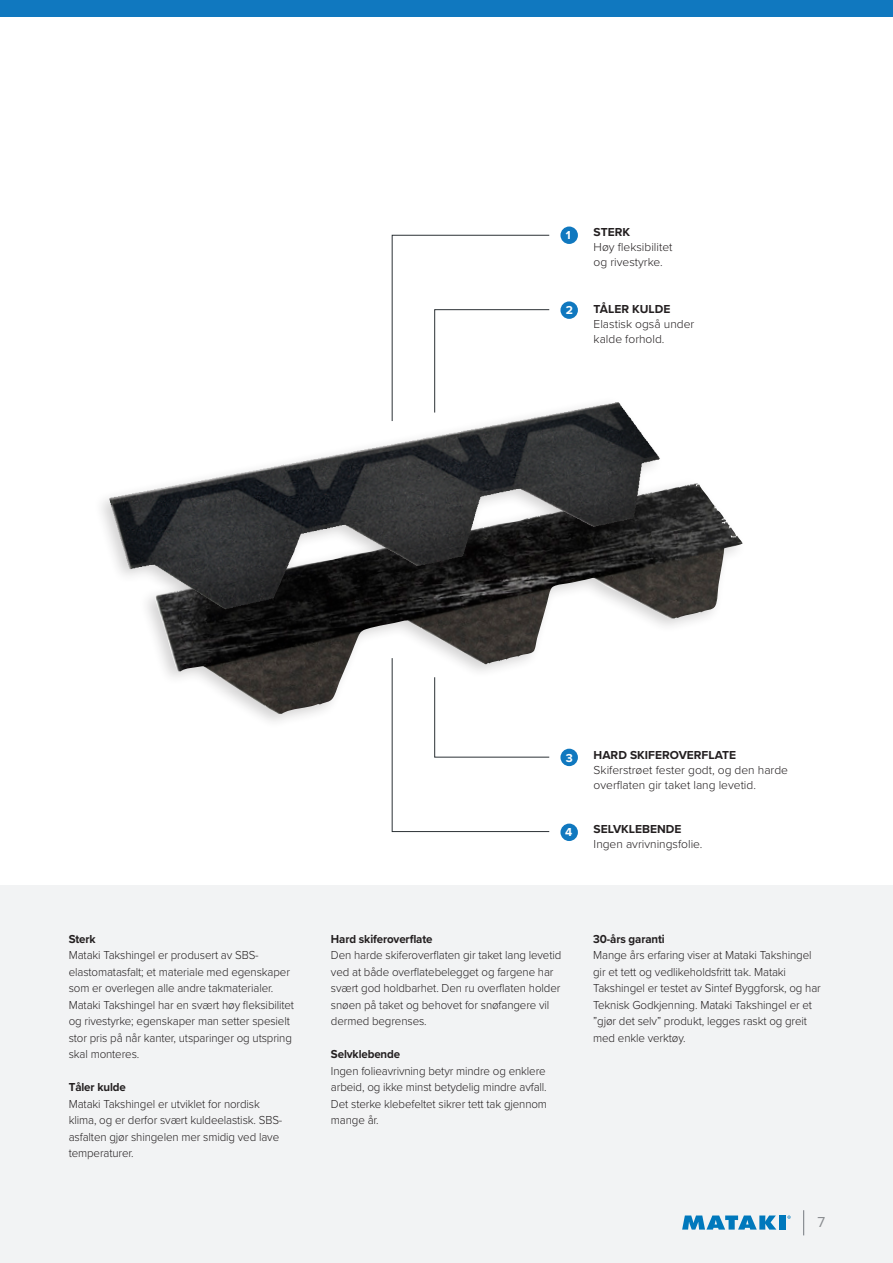
<style>
.page{position:relative;width:893px;height:1263px;background:#fff}
.page>*{position:absolute;margin:0;border:0;box-sizing:border-box;transform-origin:0 0}
.t1{font:15px "Proxima Nova";color:#939598}
.t2{font:300 12px/16.5px "Proxima Nova";letter-spacing:-.01em;color:#231f20;scale:.96 1}
.t3{font:300 12px/15px "Proxima Nova";letter-spacing:-.01em;color:#231f20}
.t4{font:700 12px "Proxima Nova";letter-spacing:-.01em;color:#231f20;scale:.96 1}
.t5{font:700 12px "Proxima Nova";letter-spacing:-.01em;color:#231f20}
.t6{font:700 12px "Proxima Nova";color:#fff}
</style>
<div class="page">
<div style="left:0;top:0;width:893px;height:17px;background:#1078bf"></div>
<div style="left:0;top:885px;width:893px;height:378px;background:#f2f3f4"></div>
<img style="left:155px;top:634px;width:384px;height:80px">
<svg style="left:101px;top:402px;width:642px;height:232px"></svg>
<div style="left:560px;top:749px;width:18px;height:17px;background:#1078bf;border-radius:50%"></div>
<div style="left:560px;top:227px;width:18px;height:17px;background:#1078bf;border-radius:50%"></div>
<div style="left:560px;top:823px;width:18px;height:18px;background:#1078bf;border-radius:50%"></div>
<div style="left:560px;top:301px;width:18px;height:18px;background:#1078bf;border-radius:50%"></div>
<svg style="left:391px;top:234px;width:159px;height:188px"></svg>
<svg style="left:391px;top:657px;width:159px;height:175px"></svg>
<p class="t6" style="left:566px;top:226px;width:6px">1</p>
<p class="t6" style="left:566px;top:301px;width:9px">2</p>
<p class="t5" style="left:594px;top:223px;width:38px">STERK</p>
<p class="t3" style="left:594px;top:239px;width:80px">Høy fleksibilitet og rivestyrke.</p>
<p class="t5" style="left:594px;top:300px;width:78px">TÅLER KULDE</p>
<p class="t3" style="left:594px;top:316px;width:102px">Elastisk også under kalde forhold.</p>
<p class="t4" style="left:69px;top:930px;width:30px">Sterk</p>
<p class="t2" style="left:69px;top:946px;width:236px">Mataki Takshingel er produsert av SBS&shy;elastomatasfalt; et materiale med egenskaper som er overlegen alle andre takmaterialer.<br>Mataki Takshingel har en svært høy fleksibilitet og rivestyrke; egenskaper man setter spesielt stor pris på når kanter, utsparinger og utspring skal monteres.</p>
<p class="t4" style="left:69px;top:1078px;width:61px">Tåler kulde</p>
<p class="t2" style="left:69px;top:1095px;width:224px">Mataki Takshingel er utviklet for nordisk klima, og er derfor svært kuldeelastisk. SBS&shy;asfalten gjør shingelen mer smidig ved lave temperaturer.</p>
<p class="t6" style="left:566px;top:748px;width:9px">3</p>
<p class="t6" style="left:565px;top:823px;width:9px">4</p>
<p class="t5" style="left:594px;top:746px;width:144px">HARD SKIFEROVERFLATE</p>
<p class="t3" style="left:594px;top:761px;width:196px">Skiferstrøet fester godt, og den harde overflaten gir taket lang levetid.</p>
<p class="t5" style="left:594px;top:820px;width:89px">SELVKLEBENDE</p>
<p class="t3" style="left:594px;top:836px;width:110px">Ingen avrivningsfolie.</p>
<p class="t4" style="left:331px;top:930px;width:107px">Hard skiferoverflate</p>
<p class="t2" style="left:331px;top:946px;width:241px">Den harde skiferoverflaten gir taket lang levetid ved at både overflatebelegget og fargene har svært god holdbarhet. Den ru overflaten holder snøen på taket og behovet for snøfangere vil dermed begrenses.</p>
<p class="t4" style="left:331px;top:1045px;width:74px">Selvklebende</p>
<p class="t2" style="left:331px;top:1062px;width:227px;text-align:justify">Ingen folieavrivning betyr mindre og enklere arbeid, og ikke minst betydelig mindre avfall.<br>Det sterke klebefeltet sikrer tett tak gjennom mange år.</p>
<p class="t4" style="left:593px;top:930px;width:76px">30-års garanti</p>
<p class="t2" style="left:593px;top:946px;width:239px">Mange års erfaring viser at Mataki Takshingel gir et tett og vedlikeholdsfritt tak. Mataki Takshingel er testet av Sintef Byggforsk, og har Teknisk Godkjenning. Mataki Takshingel er et ”gjør det selv” produkt, legges raskt og greit med enkle verktøy.</p>
<p class="t1" style="left:817px;top:1211px;width:9px">7</p>
</div>
